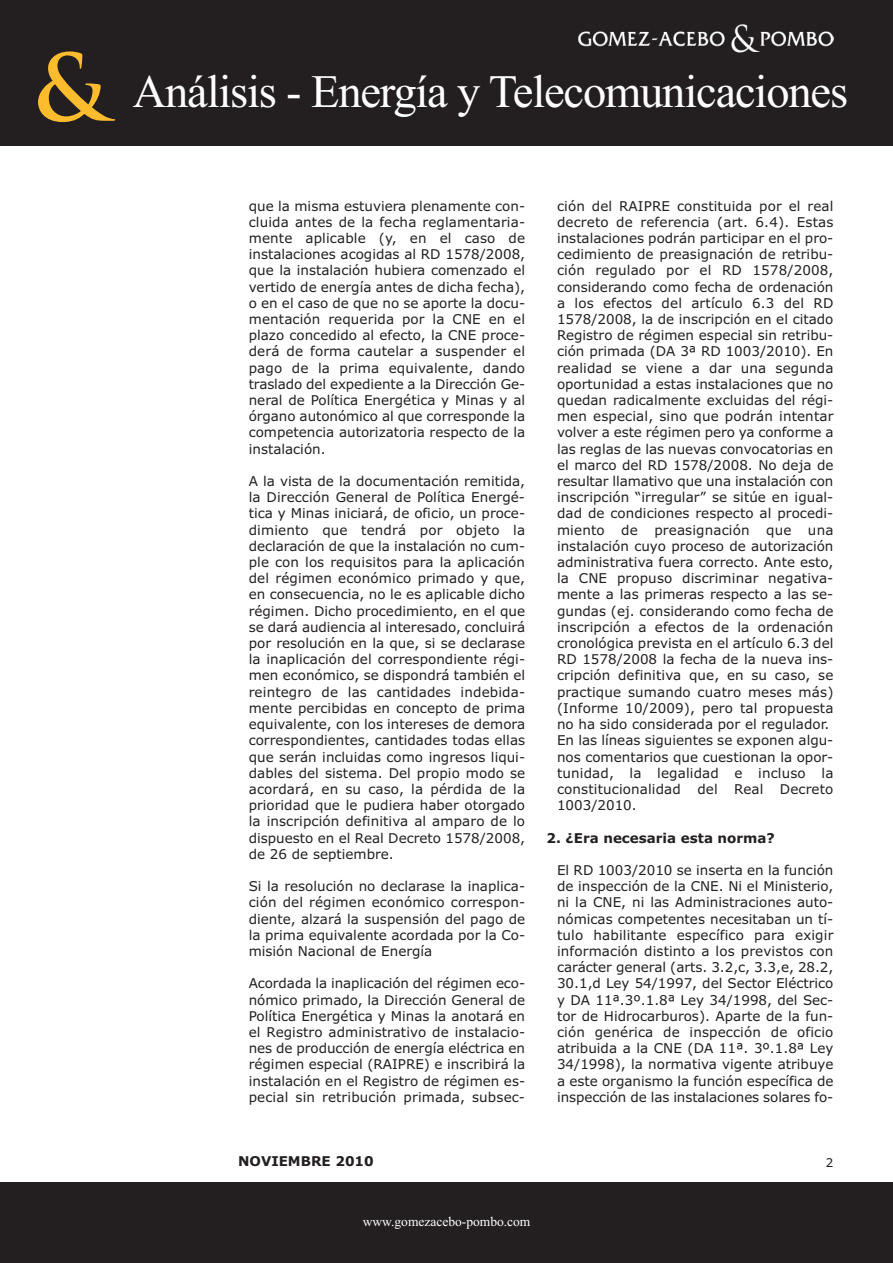
<style>
.page{position:relative;width:893px;height:1263px;background:#fff}
.page>*{position:absolute;margin:0;border:0;box-sizing:border-box;transform-origin:0 0}
.t1{font:46.5px "Times New Roman";letter-spacing:-.025em;color:#fff}
.t2{font:13.5px/16.2px "Verdana";color:#231f20;text-align:justify}
.t3{font:700 13.5px "Verdana";color:#231f20}
.t4{font:13.5px "Times New Roman";color:#fff}
.t5{font:12px "Verdana";color:#231f20}
.s1{font-family:"Trajan Pro";font-weight:700;font-size:90px;color:#fdbb2e}
</style>
<div class="page">
<div style="left:0;top:0;width:893px;height:146px;background:#231f20"></div>
<img style="left:578px;top:24px;width:255px;height:29px">
<div style="left:0;top:1183px;width:893px;height:80px;background:#231f20"></div>
<h1 class="t1" style="left:33px;top:64px;width:817px"><span class="s1">&amp;</span> Análisis - Energía y Telecomunicaciones</h1>
<p class="t2" style="left:249px;top:198px;width:278px">que la misma estuviera plenamente con&shy;cluida antes de la fecha reglamentaria&shy;mente aplicable (y, en el caso de instalaciones acogidas al RD 1578/2008, que la instalación hubiera comenzado el vertido de energía antes de dicha fecha), o en el caso de que no se aporte la docu&shy;mentación requerida por la CNE en el plazo concedido al efecto, la CNE proce&shy;derá de forma cautelar a suspender el pago de la prima equivalente, dando traslado del expediente a la Dirección Ge&shy;neral de Política Energética y Minas y al órgano autonómico al que corresponde la competencia autorizatoria respecto de la instalación.</p>
<p class="t2" style="left:249px;top:473px;width:278px">A la vista de la documentación remitida, la Dirección General de Política Energé&shy;tica y Minas iniciará, de oficio, un proce&shy;dimiento que tendrá por objeto la declaración de que la instalación no cum&shy;ple con los requisitos para la aplicación del régimen económico primado y que, en consecuencia, no le es aplicable dicho régimen. Dicho procedimiento, en el que se dará audiencia al interesado, concluirá por resolución en la que, si se declarase la inaplicación del correspondiente régi&shy;men económico, se dispondrá también el reintegro de las cantidades indebida&shy;mente percibidas en concepto de prima equivalente, con los intereses de demora correspondientes, cantidades todas ellas que serán incluidas como ingresos liqui&shy;dables del sistema. Del propio modo se acordará, en su caso, la pérdida de la prioridad que le pudiera haber otorgado la inscripción definitiva al amparo de lo dispuesto en el Real Decreto 1578/2008, de 26 de septiembre.</p>
<p class="t2" style="left:249px;top:878px;width:278px">Si la resolución no declarase la inaplica&shy;ción del régimen económico correspon&shy;diente, alzará la suspensión del pago de la prima equivalente acordada por la Co&shy;misión Nacional de Energía</p>
<p class="t2" style="left:249px;top:975px;width:278px">Acordada la inaplicación del régimen eco&shy;nómico primado, la Dirección General de Política Energética y Minas la anotará en el Registro administrativo de instalacio&shy;nes de producción de energía eléctrica en régimen especial (RAIPRE) e inscribirá la instalación en el Registro de régimen es&shy;pecial sin retribución primada, subsec-</p>
<p class="t2" style="left:557px;top:198px;width:278px;text-align:left">ción del RAIPRE constituida por el real decreto de referencia (art. 6.4). Estas instalaciones podrán participar en el pro&shy;cedimiento de preasignación de retribu&shy;ción regulado por el RD 1578/2008, considerando como fecha de ordenación a los efectos del artículo 6.3 del RD 1578/2008, la de inscripción en el citado Registro de régimen especial sin retribu&shy;ción primada (DA 3ª RD 1003/2010). En realidad se viene a dar una segunda oportunidad a estas instalaciones que no quedan radicalmente excluidas del régi&shy;men especial, sino que podrán intentar volver a este régimen pero ya conforme a las reglas de las nuevas convocatorias en el marco del RD 1578/2008. No deja de resultar llamativo que una instalación con inscripción “irregular” se sitúe en igual&shy;dad de condiciones respecto al procedi&shy;miento de preasignación que una instalación cuyo proceso de autorización administrativa fuera correcto. Ante esto, la CNE propuso discriminar negativa&shy;mente a las primeras respecto a las se&shy;gundas (ej. considerando como fecha de inscripción a efectos de la ordenación cronológica prevista en el artículo 6.3 del RD 1578/2008 la fecha de la nueva ins&shy;cripción definitiva que, en su caso, se practique sumando cuatro meses más) (Informe 10/2009), pero tal propuesta no ha sido considerada por el regulador.<br>En las líneas siguientes se exponen algu&shy;nos comentarios que cuestionan la opor&shy;tunidad, la legalidad e incluso la constitucionalidad del Real Decreto 1003/2010.</p>
<p class="t3" style="left:546px;top:830px;width:230px">2. ¿Era necesaria esta norma?</p>
<p class="t2" style="left:557px;top:862px;width:278px">El RD 1003/2010 se inserta en la función de inspección de la CNE. Ni el Ministerio, ni la CNE, ni las Administraciones auto&shy;nómicas competentes necesitaban un tí&shy;tulo habilitante específico para exigir información distinto a los previstos con carácter general (arts. 3.2,c, 3.3,e, 28.2, 30.1,d Ley 54/1997, del Sector Eléctrico y DA 11ª.3º.1.8ª Ley 34/1998, del Sec&shy;tor de Hidrocarburos). Aparte de la fun&shy;ción genérica de inspección de oficio atribuida a la CNE (DA 11ª. 3º.1.8ª Ley 34/1998), la normativa vigente atribuye a este organismo la función específica de inspección de las instalaciones solares fo-</p>
<p class="t3" style="left:238px;top:1154px;width:137px">NOVIEMBRE 2010</p>
<p class="t5" style="left:826px;top:1155px;width:9px">2</p>
<p class="t4" style="left:363px;top:1213px;width:169px">www.gomezacebo-pombo.com</p>
</div>
